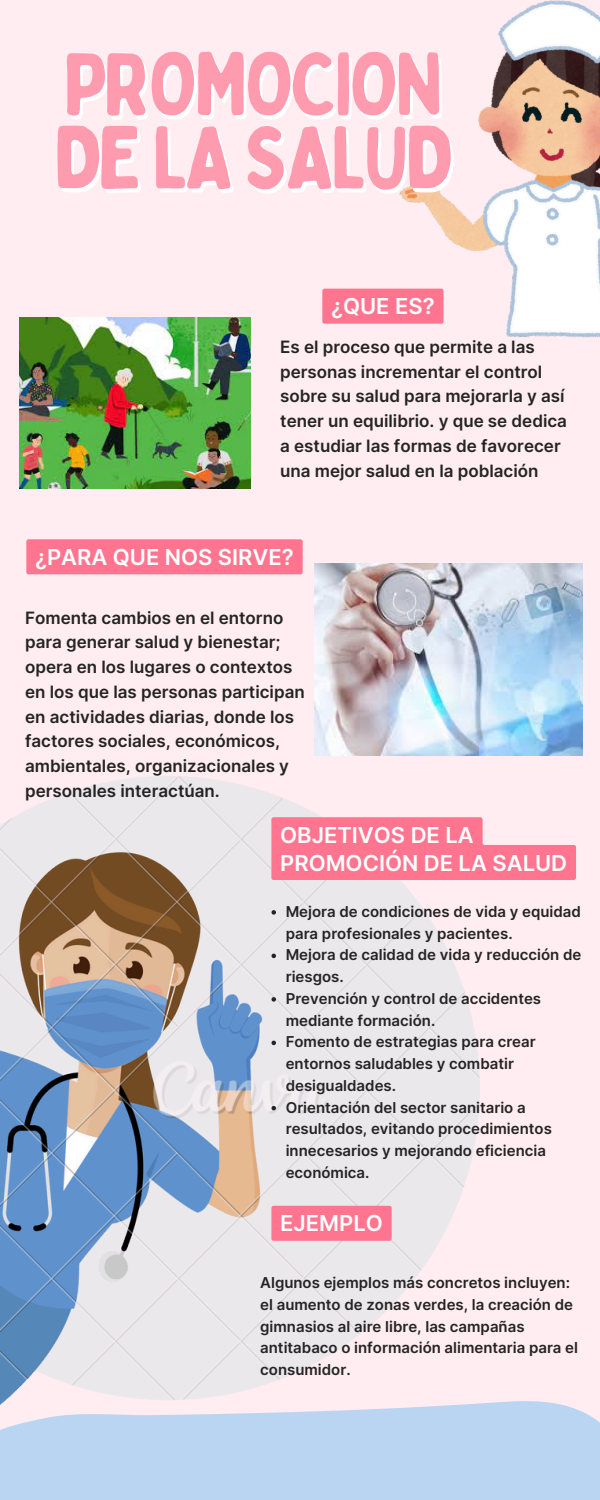
<style>
.page{position:relative;width:600px;height:1500px;background:#ffedf1}
.page>*{position:absolute;margin:0;border:0;box-sizing:border-box;transform-origin:0 0}
.t1{font:88.3px "Bobby Jones Soft";letter-spacing:-.04em;color:#ff9bae}
.t2{font:600 22px/28.5px "Inter";color:#fff}
.t3{font:600 17px/24.8px "Inter";color:#242424}
.t4{font:600 15px/21.8px "Inter";color:#242424}
</style>
<div class="page">
<img style="left:20px;top:318px;width:231px;height:171px">
<img style="left:314px;top:564px;width:268px;height:192px">
<img style="left:0;top:776px;width:480px;height:623px">
<img style="left:400px;top:0;width:200px;height:338px">
<svg style="left:0;top:1399px;width:600px;height:101px;background:#c1d7f0"></svg>
<div style="left:322px;top:289px;width:122px;height:35px;background:#ff758f"></div>
<div style="left:26px;top:539px;width:277px;height:35px;background:#ff758f"></div>
<svg style="left:271px;top:817px;width:305px;height:63px;background:#fe859c"></svg>
<svg style="left:271px;top:910px;width:5px;height:5px"></svg>
<svg style="left:271px;top:954px;width:5px;height:4px"></svg>
<svg style="left:271px;top:997px;width:5px;height:5px"></svg>
<svg style="left:271px;top:1041px;width:5px;height:4px"></svg>
<svg style="left:271px;top:1106px;width:5px;height:4px"></svg>
<div style="left:271px;top:1206px;width:121px;height:35px;background:#ff758f"></div>
<h3 class="t1" style="left:63px;top:29px;width:382px">PROMOCION</h3>
<h2 class="t1" style="left:54px;top:103px;width:401px">DE LA SALUD</h2>
<p class="t2" style="left:331px;top:292px;width:105px">¿QUE ES?</p>
<h3 class="t3" style="left:280px;top:334px;width:288px">Es el proceso que permite a las personas incrementar el control sobre su salud para mejorarla y así tener un equilibrio. y que se dedica a estudiar las formas de favorecer una mejor salud en la población</h3>
<p class="t2" style="left:35px;top:542px;width:260px">¿PARA QUE NOS SIRVE?</p>
<h2 class="t3" style="left:25px;top:605px;width:281px">Fomenta cambios en el entorno para generar salud y bienestar; opera en los lugares o contextos en los que las personas participan en actividades diarias, donde los factores sociales, económicos, ambientales, organizacionales y personales interactúan.</h2>
<p class="t2" style="left:280px;top:820px;width:288px">OBJETIVOS DE LA<br>PROMOCIÓN DE LA SALUD</p>
<p class="t4" style="left:286px;top:901px;width:297px">Mejora de condiciones de vida y equidad para profesionales y pacientes.</p>
<p class="t4" style="left:286px;top:944px;width:297px">Mejora de calidad de vida y reducción de riesgos.</p>
<p class="t4" style="left:286px;top:988px;width:257px">Prevención y control de accidentes mediante formación.</p>
<p class="t4" style="left:286px;top:1031px;width:252px">Fomento de estrategias para crear entornos saludables y combatir desigualdades.</p>
<h2 class="t4" style="left:286px;top:1096px;width:268px">Orientación del sector sanitario a resultados, evitando procedimientos innecesarios y mejorando eficiencia económica.</h2>
<h4 class="t2" style="left:280px;top:1209px;width:104px">EJEMPLO</h4>
<p class="t4" style="left:260px;top:1272px;width:319px">Algunos ejemplos más concretos incluyen: el aumento de zonas verdes, la creación de gimnasios al aire libre, las campañas antitabaco o información alimentaria para el consumidor.</p>
</div>
